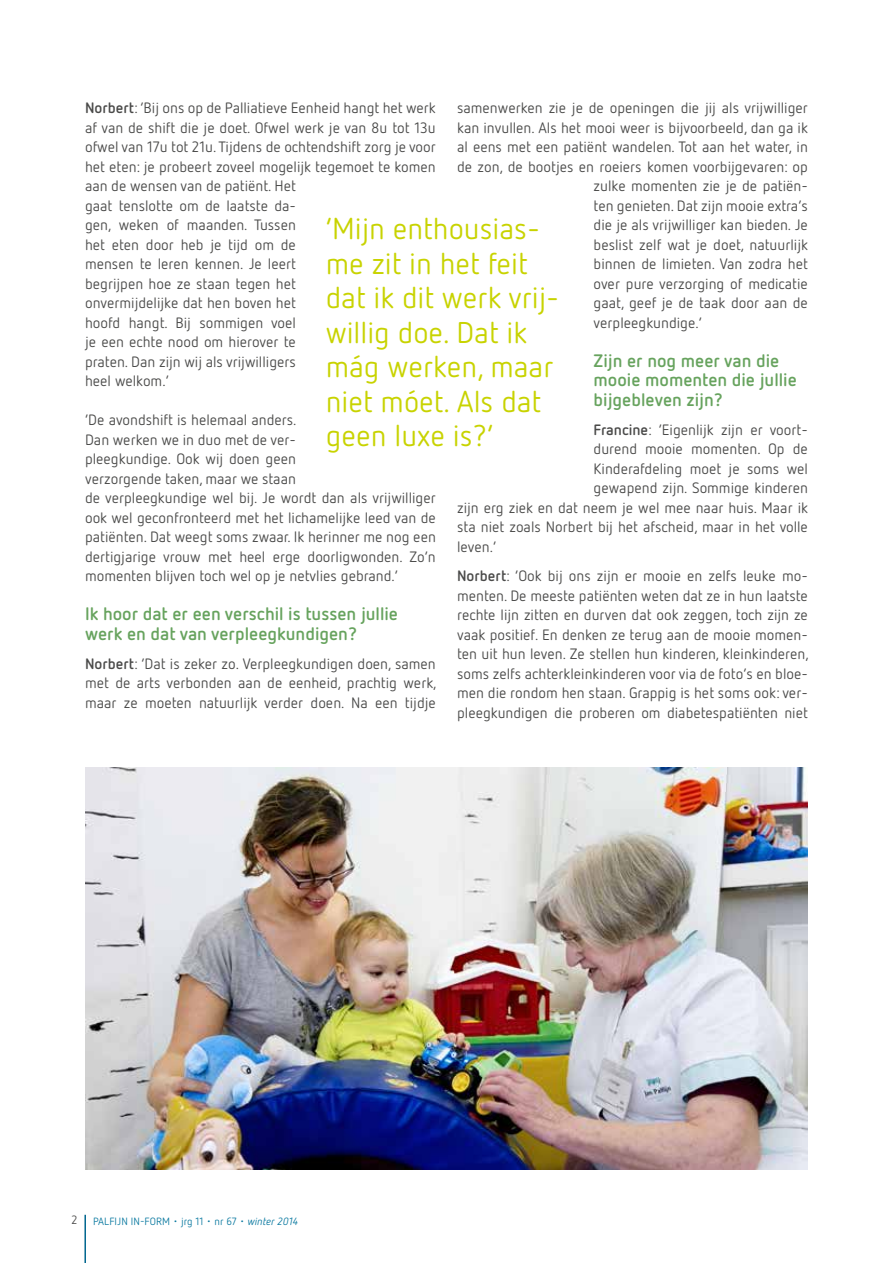
<style>
.page{position:relative;width:893px;height:1263px;background:#fff}
.page>*{position:absolute;margin:0;border:0;box-sizing:border-box;transform-origin:0 0}
.t1{font:30px/34.5px "Netto OT";color:#c8d300}
.t2{font:700 18px/19.5px "Netto OT";color:#67a35e}
.t3{font:15px/19.5px "Netto OT";color:#4a4a49;text-align:justify}
.t4{font:12px "Netto OT";color:#4a4a49}
.t5{font:10.5px "Netto OT";letter-spacing:.01em;color:#0a79a0}
.s1{font-weight:700}
.s2{font-style:italic}
</style>
<div class="page">
<hr style="left:84px;top:1215px;width:2px;height:48px;background:#00668f">
<img style="left:85px;top:767px;width:723px;height:402px">
<p class="t3" style="left:85px;top:98px;width:352px;text-align:left"><span class="s1">Norbert</span>: ‘Bij ons op de Palliatieve Eenheid hangt het werk af van de shift die je doet. Ofwel werk je van 8u tot 13u ofwel van 17u tot 21u. Tijdens de ochtendshift zorg je voor het eten: je probeert zoveel mogelijk tegemoet te komen aan de wensen van de patiënt. Het<br>gaat tenslotte om de laatste da-<br>gen, weken of maanden. Tussen<br>het eten door heb je tijd om de<br>mensen te leren kennen. Je leert<br>begrijpen hoe ze staan tegen het<br>onvermijdelijke dat hen boven het<br>hoofd hangt. Bij sommigen voel<br>je een echte nood om hierover te<br>praten. Dan zijn wij als vrijwilligers<br>heel welkom.’</p>
<p class="t3" style="left:85px;top:410px;width:352px;text-align:left">‘De avondshift is helemaal anders.<br>Dan werken we in duo met de ver-<br>pleegkundige. Ook wij doen geen<br>verzorgende taken, maar we staan<br>de verpleegkundige wel bij. Je wordt dan als vrijwilliger ook wel geconfronteerd met het lichamelijke leed van de patiënten. Dat weegt soms zwaar. Ik herinner me nog een dertigjarige vrouw met heel erge doorligwonden. Zo’n momenten blijven toch wel op je netvlies gebrand.’</p>
<p class="t2" style="left:85px;top:603px;width:315px">Ik hoor dat er een verschil is tussen jullie werk en dat van verpleegkundigen?</p>
<p class="t3" style="left:85px;top:654px;width:353px"><span class="s1">Norbert</span>: ‘Dat is zeker zo. Verpleegkundigen doen, samen met de arts verbonden aan de eenheid, prachtig werk, maar ze moeten natuurlijk verder doen. Na een tijdje</p>
<p class="t3" style="left:457px;top:98px;width:352px">samenwerken zie je de openingen die jij als vrijwilliger</p>
<p class="t3" style="left:457px;top:117px;width:352px">kan invullen. Als het mooi weer is bijvoorbeeld, dan ga ik</p>
<p class="t3" style="left:457px;top:137px;width:352px">al eens met een patiënt wandelen. Tot aan het water, in</p>
<p class="t3" style="left:457px;top:156px;width:352px">de zon, de bootjes en roeiers komen voorbijgevaren: op</p>
<p class="t3" style="left:594px;top:176px;width:216px">zulke momenten zie je de patiën-</p>
<p class="t3" style="left:594px;top:195px;width:216px">ten genieten. Dat zijn mooie extra’s</p>
<p class="t3" style="left:594px;top:215px;width:216px">die je als vrijwilliger kan bieden. Je</p>
<p class="t3" style="left:594px;top:234px;width:216px">beslist zelf wat je doet, natuurlijk</p>
<p class="t3" style="left:594px;top:254px;width:216px">binnen de limieten. Van zodra het</p>
<p class="t3" style="left:594px;top:273px;width:216px">over pure verzorging of medicatie</p>
<p class="t3" style="left:594px;top:293px;width:216px">gaat, geef je de taak door aan de</p>
<p class="t3" style="left:594px;top:312px;width:110px">verpleegkundige.’</p>
<p class="t2" style="left:594px;top:350px;width:205px">Zijn er nog meer van die mooie momenten die jullie bijgebleven zijn?</p>
<p class="t3" style="left:594px;top:420px;width:216px"><span class="s1">Francine</span>: ‘Eigenlijk zijn er voort-</p>
<p class="t3" style="left:594px;top:439px;width:216px">durend mooie momenten. Op de</p>
<p class="t3" style="left:594px;top:459px;width:216px">Kinderafdeling moet je soms wel</p>
<p class="t3" style="left:594px;top:478px;width:216px">gewapend zijn. Sommige kinderen</p>
<p class="t3" style="left:457px;top:498px;width:352px">zijn erg ziek en dat neem je wel mee naar huis. Maar ik</p>
<p class="t3" style="left:457px;top:517px;width:352px">sta niet zoals Norbert bij het afscheid, maar in het volle</p>
<p class="t3" style="left:457px;top:537px;width:41px">leven.’</p>
<p class="t3" style="left:457px;top:566px;width:353px"><span class="s1">Norbert</span>: ‘Ook bij ons zijn er mooie en zelfs leuke mo&shy;menten. De meeste patiënten weten dat ze in hun laatste rechte lijn zitten en durven dat ook zeggen, toch zijn ze vaak positief. En denken ze terug aan de mooie momen&shy;ten uit hun leven. Ze stellen hun kinderen, kleinkinderen, soms zelfs achterkleinkinderen voor via de foto’s en bloe&shy;men die rondom hen staan. Grappig is het soms ook: ver&shy;pleegkundigen die proberen om diabetespatiënten niet</p>
<h1 class="t1" style="left:326px;top:211px;width:235px">‘Mijn enthousias&shy;me zit in het feit dat ik dit werk vrij&shy;willig doe. Dat ik mág werken, maar niet móet. Als dat geen luxe is?’</h1>
<p class="t4" style="left:71px;top:1212px;width:8px">2</p>
<p class="t5" style="left:93px;top:1214px;width:206px">PALFIJN IN-FORM • jrg 11 • nr 67 • <span class="s2">winter 2014</span></p>
</div>
